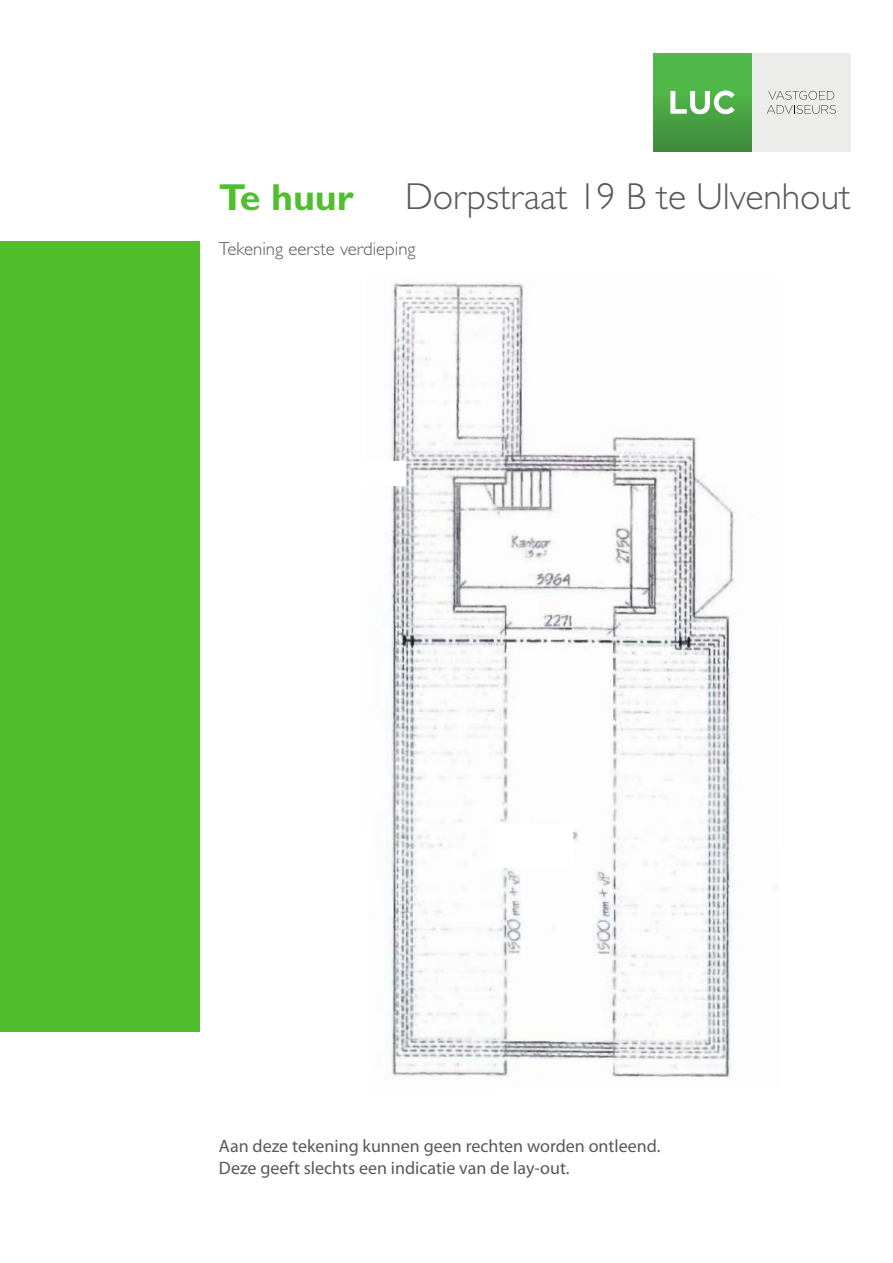
<style>
.page{position:relative;width:893px;height:1263px;background:#fff}
.page>*{position:absolute;margin:0;border:0;box-sizing:border-box;transform-origin:0 0}
.t1{font:300 37.65px "Gill Sans";color:#58595b}
.t2{font:700 37.65px "Gill Sans";color:#50be2d}
.t3{font:300 18.75px "Gill Sans";color:#58595b}
.t4{font:18px/21.6px "Myriad Pro";color:#58595b}
</style>
<div class="page">
<div style="left:0;top:241px;width:200px;height:791px;background:#50be2d"></div>
<img style="left:386px;top:282px;width:349px;height:796px">
<div style="left:752px;top:53px;width:98px;height:98px;background:#ececeb"></div>
<svg style="left:767px;top:91px;width:69px;height:23px"></svg>
<div style="left:653px;top:53px;width:99px;height:98px;background:linear-gradient(to bottom,#53c44b,#428f3f)"></div>
<svg style="left:670px;top:90px;width:65px;height:24px"></svg>
<div style="left:357px;top:461px;width:49px;height:25px;background:#fff"></div>
<div style="left:489px;top:824px;width:84px;height:43px;background:#fff"></div>
<h1 class="t1" style="left:405px;top:175px;width:447px">Dorpstraat 19 B te Ulvenhout</h1>
<h1 class="t2" style="left:219px;top:175px;width:136px">Te huur</h1>
<p class="t3" style="left:219px;top:238px;width:198px">Tekening eerste verdieping</p>
<p class="t4" style="left:219px;top:1135px;width:443px">Aan deze tekening kunnen geen rechten worden ontleend.<br>Deze geeft slechts een indicatie van de lay-out.</p>
</div>
